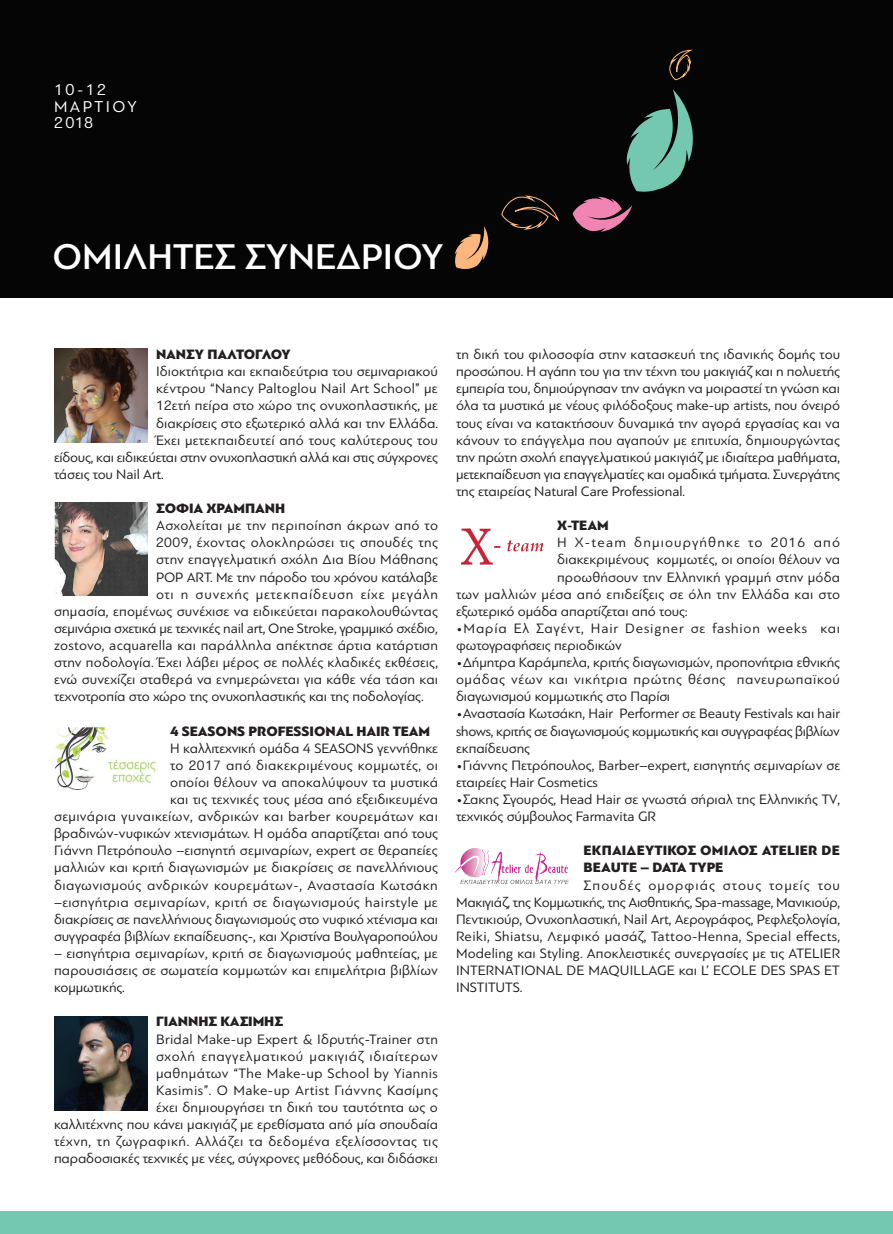
<style>
.page{position:relative;width:893px;height:1234px;background:#fff}
.page>*{position:absolute;margin:0;border:0;box-sizing:border-box;transform-origin:0 0}
.t1{font:500 37.5px "PF Bague Sans Pro";color:#fff}
.t2{font:16.5px/16.8px "PF Bague Sans Pro";letter-spacing:.15em;color:#fff}
.t3{font:14.25px/17.1px "PF Bague Sans Pro";letter-spacing:.005em;color:#231f20;text-align:justify}
.t4{font:900 14.25px/17.1px "PF Bague Sans Pro";letter-spacing:-.005em;color:#231f20}
.t5{font:14.25px "PF Bague Sans Pro";letter-spacing:.025em;color:#231f20}
.t6{font:14.25px/17.1px "PF Bague Sans Pro";letter-spacing:.045em;color:#231f20}
.t7{font:14.25px "PF Bague Sans Pro";letter-spacing:.03em;color:#231f20}
.t8{font:14.25px "PF Bague Sans Pro";letter-spacing:.06em;color:#231f20}
.t9{font:14.25px "PF Bague Sans Pro";letter-spacing:.085em;color:#231f20}
</style>
<div class="page">
<div style="left:0;top:1210px;width:893px;height:23px;background:#74c8b0"></div>
<div style="left:0;top:0;width:893px;height:298px;background:#040504"></div>
<svg style="left:669px;top:50px;width:23px;height:30px"></svg>
<svg style="left:455px;top:226px;width:34px;height:43px"></svg>
<svg style="left:573px;top:89px;width:120px;height:143px"></svg>
<svg style="left:501px;top:195px;width:59px;height:35px"></svg>
<img style="left:54px;top:349px;width:94px;height:93px">
<img style="left:55px;top:727px;width:101px;height:63px">
<img style="left:54px;top:502px;width:94px;height:93px">
<img style="left:54px;top:1016px;width:94px;height:94px">
<img style="left:461px;top:528px;width:83px;height:37px">
<img style="left:455px;top:848px;width:114px;height:36px">
<p class="t2" style="left:54px;top:81px;width:84px">10-12<br>ΜΑΡΤΙΟΥ<br>2 018</p>
<h1 class="t1" style="left:52px;top:234px;width:392px">ΟΜΙΛΗΤΕΣ ΣΥΝΕΔΡΙΟΥ</h1>
<p class="t4" style="left:156px;top:346px;width:136px">ΝΑΝΣΥ ΠΑΛΤΟΓΛΟΥ</p>
<p class="t3" style="left:156px;top:363px;width:283px">Ιδιοκτήτρια και εκπαιδεύτρια του σεμιναριακού</p>
<p class="t3" style="left:156px;top:380px;width:283px">κέντρου “Nancy Paltoglou Nail Art School” με</p>
<p class="t3" style="left:156px;top:397px;width:283px">12ετή πείρα στο χώρο της ονυχοπλαστικής, με</p>
<p class="t3" style="left:156px;top:414px;width:284px">διακρίσεις στο εξωτερικό αλλά και την Ελλάδα.</p>
<p class="t3" style="left:156px;top:431px;width:283px">Έχει μετεκπαιδευτεί από τους καλύτερους του</p>
<p class="t3" style="left:54px;top:448px;width:386px">είδους, και ειδικεύεται στην ονυχοπλαστική αλλά και στις σύγχρονες</p>
<p class="t3" style="left:54px;top:465px;width:111px">τάσεις του Nail Art.</p>
<p class="t4" style="left:156px;top:500px;width:131px">ΣΟΦΙΑ ΧΡΑΜΠΑΝΗ</p>
<p class="t5" style="left:156px;top:517px;width:283px">Ασχολείται με την περιποίηση άκρων από το</p>
<p class="t7" style="left:156px;top:534px;width:284px">2009, έχοντας ολοκληρώσει τις σπουδές της</p>
<p class="t3" style="left:156px;top:551px;width:283px">στην επαγγελματική σχόλη Δια Βίου Μάθησης</p>
<p class="t3" style="left:156px;top:568px;width:283px">POP ART. Με την πάροδο του χρόνου κατάλαβε</p>
<p class="t8" style="left:156px;top:585px;width:284px">οτι η συνεχής μετεκπαίδευση είχε μεγάλη</p>
<p class="t3" style="left:54px;top:602px;width:385px">σημασία, επομένως συνέχισε να ειδικεύεται παρακολουθώντας</p>
<p class="t3" style="left:54px;top:619px;width:385px">σεμινάρια σχετικά με τεχνικές nail art, One Stroke, γραμμικό σχέδιο,</p>
<p class="t3" style="left:54px;top:636px;width:386px">zostovo, acquarella και παράλληλα απέκτησε άρτια κατάρτιση</p>
<p class="t3" style="left:54px;top:653px;width:386px">στην ποδολογία. Έχει λάβει μέρος σε πολλές κλαδικές εκθέσεις,</p>
<p class="t3" style="left:54px;top:670px;width:386px">ενώ συνεχίζει σταθερά να ενημερώνεται για κάθε νέα τάση και</p>
<p class="t3" style="left:54px;top:688px;width:371px">τεχνοτροπία στο χώρο της ονυχοπλαστικής και της ποδολογίας.</p>
<p class="t4" style="left:170px;top:722px;width:262px">4 SEASONS PROFESSIONAL HAIR TEAM</p>
<p class="t3" style="left:54px;top:739px;width:386px;text-align:right">Η καλλιτεχνική ομάδα 4 SEASONS γεννήθηκε<br>το 2017 από διακεκριμένους κομμωτές, οι<br>οποίοι θέλουν να αποκαλύψουν τα μυστικά<br>και τις τεχνικές τους μέσα από εξειδικευμένα<br>σεμινάρια γυναικείων, ανδρικών και barber κουρεμάτων και βραδινών-νυφικών χτενισμάτων. Η ομάδα απαρτίζεται από τους Γιάννη Πετρόπουλο –εισηγητή σεμιναρίων, expert σε θεραπείες μαλλιών και κριτή διαγωνισμών με διακρίσεις σε πανελλήνιους διαγωνισμούς ανδρικών κουρεμάτων-, Αναστασία Κωτσάκη –εισηγήτρια σεμιναρίων, κριτή σε διαγωνισμούς hairstyle με διακρίσεις σε πανελλήνιους διαγωνισμούς στο νυφικό χτένισμα και συγγραφέα βιβλίων εκπαίδευσης-, και Χριστίνα Βουλγαροπούλου</p>
<p class="t3" style="left:54px;top:944px;width:386px">– εισηγήτρια σεμιναρίων, κριτή σε διαγωνισμούς μαθητείας, με παρουσιάσεις σε σωματεία κομμωτών και επιμελήτρια βιβλίων κομμωτικής.</p>
<p class="t4" style="left:156px;top:1013px;width:128px">ΓΙΑΝΝΗΣ ΚΑΣΙΜΗΣ</p>
<p class="t3" style="left:54px;top:1030px;width:386px;text-align:right">Bridal Make-up Expert &amp; Ιδρυτής-Trainer στη<br>σχολή επαγγελματικού μακιγιάζ ιδιαίτερων<br>μαθημάτων “The Make-up School by Yiannis<br>Kasimis”. Ο Make-up Artist Γιάννης Κασίμης<br>έχει δημιουργήσει τη δική του ταυτότητα ως ο<br>καλλιτέχνης που κάνει μακιγιάζ με ερεθίσματα από μία σπουδαία τέχνη, τη ζωγραφική. Αλλάζει τα δεδομένα εξελίσσοντας τις παραδοσιακές τεχνικές με νέες, σύγχρονες μεθόδους, και διδάσκει</p>
<p class="t3" style="left:456px;top:346px;width:386px">τη δική του φιλοσοφία στην κατασκευή της ιδανικής δομής του προσώπου. Η αγάπη του για την τέχνη του μακιγιάζ και η πολυετής εμπειρία του, δημιούργησαν την ανάγκη να μοιραστεί τη γνώση και όλα τα μυστικά με νέους φιλόδοξους make-up artists, που όνειρό τους είναι να κατακτήσουν δυναμικά την αγορά εργασίας και να κάνουν το επάγγελμα που αγαπούν με επιτυχία, δημιουργώντας την πρώτη σχολή επαγγελματικού μακιγιάζ με ιδιαίτερα μαθήματα, μετεκπαίδευση για επαγγελματίες και ομαδικά τμήματα. Συνεργάτης της εταιρείας Natural Care Professional.</p>
<p class="t4" style="left:557px;top:517px;width:53px">X-TEAM</p>
<p class="t9" style="left:557px;top:534px;width:285px">Η X-team δημιουργήθηκε το 2016 από</p>
<p class="t3" style="left:557px;top:551px;width:285px">διακεκριμένους κομμωτές, οι οποίοι θέλουν να</p>
<p class="t3" style="left:557px;top:568px;width:285px">προωθήσουν την Ελληνική γραμμή στην μόδα</p>
<p class="t5" style="left:456px;top:585px;width:386px">των μαλλιών μέσα από επιδείξεις σε όλη την Ελλάδα και στο</p>
<p class="t3" style="left:456px;top:602px;width:233px">εξωτερικό ομάδα απαρτίζεται από τους:</p>
<p class="t6" style="left:456px;top:619px;width:386px">•Μαρία Ελ Σαγέντ, Hair Designer σε fashion weeks και φωτογραφήσεις περιοδικών</p>
<p class="t3" style="left:456px;top:653px;width:386px">•Δήμητρα Καράμπελα, κριτής διαγωνισμών, προπονήτρια εθνικής ομάδας νέων και νικήτρια πρώτης θέσης πανευρωπαϊκού διαγωνισμού κομμωτικής στο Παρίσι</p>
<p class="t3" style="left:456px;top:705px;width:385px">•Αναστασία Κωτσάκη, Hair Performer σε Beauty Festivals και hair shows, κριτής σε διαγωνισμούς κομμωτικής και συγγραφέας βιβλίων εκπαίδευσης</p>
<p class="t3" style="left:456px;top:756px;width:386px">•Γιάννης Πετρόπουλος, Barber–expert, εισηγητής σεμιναρίων σε εταιρείες Hair Cosmetics</p>
<p class="t3" style="left:456px;top:790px;width:386px">•Σακης Σγουρός, Head Hair σε γνωστά σήριαλ της Ελληνικής ΤV, τεχνικός σύμβουλος Farmavita GR</p>
<p class="t4" style="left:584px;top:842px;width:258px">ΕΚΠΑΙ∆ΕΥΤΙΚΟΣ ΟΜΙΛΟΣ ATELIER DE<br>BEAUTE – DATA TYPE</p>
<p class="t3" style="left:456px;top:876px;width:386px;text-indent:128px">Σπουδές οµορφιάς στους τοµείς του Mακιγιάζ, της Κομμωτικής, της Αισθητικής, Spa-massage, Μανικιούρ, Πεντικιούρ, Ονυχοπλαστική, Nail Art, Αερογράφος, Ρεφλεξολογία, Reiki, Shiatsu, Λεµφικό µασάζ, Tattoo-Henna, Special effects, Modeling και Styling. Αποκλειστικές συνεργασίες µε τις ATELIER INTERNATIONAL DE MAQUILLAGE και L’ ECOLE DES SPAS ET INSTITUTS.</p>
</div>
